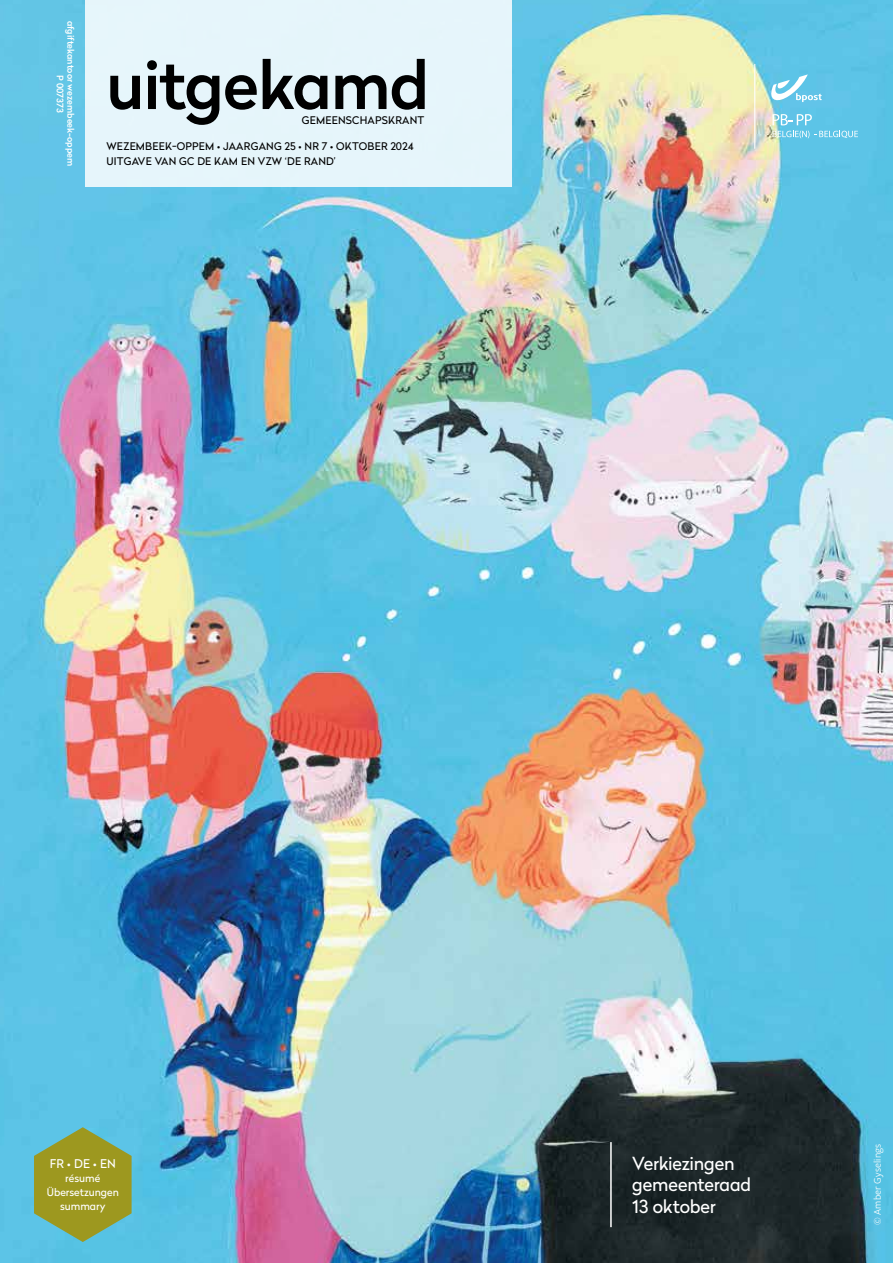
<style>
.page{position:relative;width:893px;height:1263px;background:#fff}
.page>*{position:absolute;margin:0;border:0;box-sizing:border-box;transform-origin:0 0}
.t1{font:500 66px "Radikal";letter-spacing:-.025em;color:#000}
.t2{font:18px/21.8px "Radikal";letter-spacing:-.01em;color:#fff}
.t3{font:12px "Radikal";color:#fff}
.t4{font:10.5px/15px "Radikal";letter-spacing:.02em;color:#000}
.t5{font:10.5px/14px "Radikal";color:#fff;text-align:center}
.t6{font:10.5px "Freight Sans Pro";letter-spacing:.015em;color:#fff}
.t7{font:500 9px/10.8px "Radikal";color:#fff;text-align:center}
</style>
<div class="page">
<img style="left:0;top:0;width:893px;height:1263px">
<svg style="left:768px;top:74px;width:54px;height:28px"></svg>
<svg style="left:772px;top:114px;width:40px;height:11px"></svg>
<svg style="left:773px;top:131px;width:85px;height:7px"></svg>
<hr style="left:754px;top:64px;width:1px;height:85px;background:#fff">
<div style="left:85px;top:0;width:426px;height:187px;background:#e6f5fb"></div>
<svg style="left:34px;top:1127px;width:98px;height:115px;background:#8ca251"></svg>
<hr style="left:610px;top:1142px;width:2px;height:85px;background:#fff">
<p class="t7" style="left:77px;top:21px;width:147px;rotate:90deg">afgiftekantoor wezembeek-oppem<br>P 007373</p>
<h1 class="t1" style="left:106px;top:37px;width:325px">uitgekamd</h1>
<p class="t4" style="left:107px;top:139px;width:308px">WEZEMBEEK-OPPEM • JAARGANG 25 • NR 7 • OKTOBER 2024<br>UITGAVE VAN GC DE KAM EN VZW ‘DE RAND’</p>
<p class="t4" style="left:302px;top:113px;width:124px">GEMEENSCHAPSKRANT</p>
<p class="t3" style="left:50px;top:1155px;width:68px">FR • DE • EN</p>
<p class="t5" style="left:47px;top:1171px;width:74px">résumé<br>Übersetzungen summary</p>
<h2 class="t2" style="left:632px;top:1152px;width:120px">Verkiezingen gemeenteraad<br>13 oktober</h2>
<p class="t6" style="left:870px;top:1225px;width:83px;rotate:-90deg">© Amber Gyselings</p>
</div>
